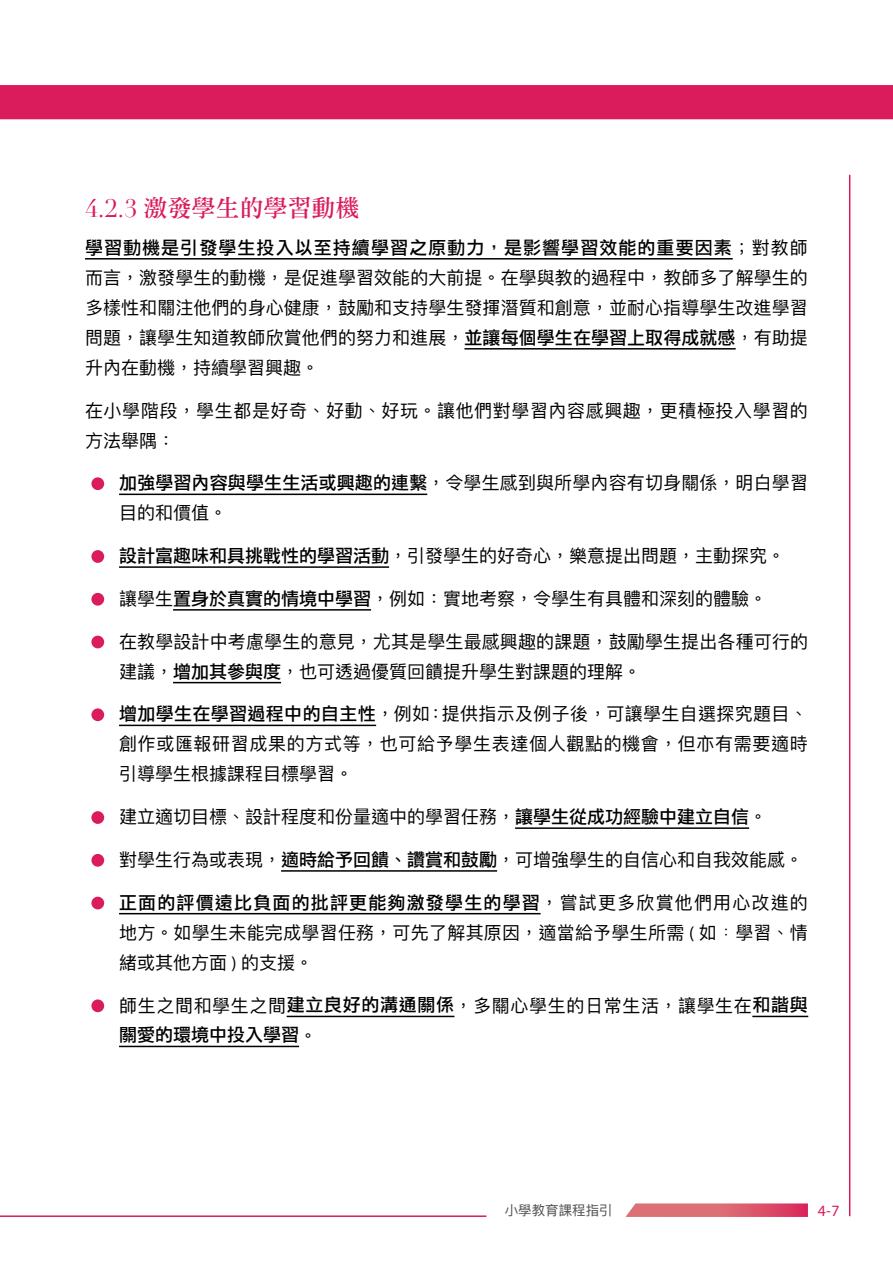
<style>
.page{position:relative;width:893px;height:1263px;background:#fff}
.page>*{position:absolute;margin:0;border:0;box-sizing:border-box;transform-origin:0 0}
.標題2{font:24px "DF Li Song W5 WIN BF";color:#da1c5c}
.內文-列點段_1{font:18px/30.3px "Ping Fang HK Regular";letter-spacing:.005em;color:#000;text-align:justify}
.內文-列點段_1-2{font:18px/29px "Ping Fang HK Regular";letter-spacing:.035em;color:#000}
.內文-列點段_1-3{font:18px/30px "Ping Fang HK Regular";letter-spacing:.03em;color:#000}
.t1{font:15.75px "Myriad Pro";color:#da1c5c}
.t2{font:13.5px "Ping Fang HK Regular";color:#4d4d4f}
.s1{font-family:"Didot";font-size:24.75px}
.s2{font-family:"DF Li Hei Md WIN BF"}
.s3{font-family:"Myriad Pro"}
</style>
<div class="page">
<hr style="left:849px;top:175px;width:1px;height:1041px;background:#da1c5c">
<hr style="left:0;top:1215px;width:486px;height:2px;background:#da1c5c">
<div style="left:0;top:85px;width:893px;height:34px;background:#da1c5c"></div>
<svg style="left:625px;top:1203px;width:183px;height:14px;background:#de6879"></svg>
<hr style="left:85px;top:258px;width:648px;height:2px;background:#000">
<hr style="left:464px;top:348px;width:272px;height:2px;background:#000">
<hr style="left:119px;top:494px;width:308px;height:1px;background:#000">
<hr style="left:119px;top:566px;width:270px;height:2px;background:#000">
<hr style="left:173px;top:609px;width:198px;height:2px;background:#000">
<hr style="left:173px;top:682px;width:108px;height:1px;background:#000">
<hr style="left:119px;top:725px;width:257px;height:1px;background:#000">
<hr style="left:515px;top:827px;width:234px;height:2px;background:#000">
<hr style="left:281px;top:870px;width:216px;height:2px;background:#000">
<hr style="left:119px;top:913px;width:422px;height:1px;background:#000">
<hr style="left:287px;top:1016px;width:167px;height:1px;background:#000">
<hr style="left:752px;top:1016px;width:56px;height:1px;background:#000">
<hr style="left:119px;top:1046px;width:180px;height:1px;background:#000">
<div style="left:91px;top:477px;width:13px;height:13px;background:#da1c5c;border-radius:50%"></div>
<div style="left:91px;top:550px;width:13px;height:13px;background:#da1c5c;border-radius:50%"></div>
<div style="left:91px;top:593px;width:13px;height:13px;background:#da1c5c;border-radius:50%"></div>
<div style="left:91px;top:636px;width:13px;height:12px;background:#da1c5c;border-radius:50%"></div>
<div style="left:91px;top:708px;width:13px;height:13px;background:#da1c5c;border-radius:50%"></div>
<div style="left:91px;top:811px;width:13px;height:13px;background:#da1c5c;border-radius:50%"></div>
<div style="left:91px;top:854px;width:13px;height:13px;background:#da1c5c;border-radius:50%"></div>
<div style="left:91px;top:897px;width:13px;height:12px;background:#da1c5c;border-radius:50%"></div>
<div style="left:91px;top:999px;width:13px;height:13px;background:#da1c5c;border-radius:50%"></div>
<p class="標題2" style="left:85px;top:196px;width:276px"><span class="s1">4.2.3</span> 激發學生的學習動機</p>
<p class="內文-列點段_1" style="left:85px;top:231px;width:724px"><span class="s2">學習動機是引發學生投入以至持續學習之原動力，是影響學習效能的重要因素</span>；對教師而言，激發學生的動機，是促進學習效能的大前提。在學與教的過程中，教師多了解學生的多樣性和關注他們的身心健康，鼓勵和支持學生發揮潛質和創意，並耐心指導學生改進學習問題，讓學生知道教師欣賞他們的努力和進展，<span class="s2">並讓每個學生在學習上取得成就感</span>，有助提升內在動機，持續學習興趣。</p>
<p class="內文-列點段_1-3" style="left:85px;top:395px;width:724px">在小學階段，學生都是好奇、好動、好玩。讓他們對學習內容感興趣，更積極投入學習的方法舉隅：</p>
<p class="內文-列點段_1" style="left:119px;top:468px;width:690px"><span class="s2">加強學習內容與學生生活或興趣的連繫</span>，令學生感到與所學內容有切身關係，明白學習目的和價值。</p>
<p class="內文-列點段_1" style="left:119px;top:541px;width:668px"><span class="s2">設計富趣味和具挑戰性的學習活動</span>，引發學生的好奇心，樂意提出問題，主動探究。</p>
<p class="內文-列點段_1" style="left:119px;top:584px;width:649px">讓學生<span class="s2">置身於真實的情境中學習</span>，例如：實地考察，令學生有具體和深刻的體驗。</p>
<p class="內文-列點段_1" style="left:119px;top:626px;width:691px">在教學設計中考慮學生的意見，尤其是學生最感興趣的課題，鼓勵學生提出各種可行的建議，<span class="s2">增加其參與度</span>，也可透過優質回饋提升學生對課題的理解。</p>
<p class="內文-列點段_1" style="left:119px;top:699px;width:690px"><span class="s2">增加學生在學習過程中的自主性</span>，例如：提供指示及例子後，可讓學生自選探究題目、創作或匯報研習成果的方式等，也可給予學生表達個人觀點的機會，但亦有需要適時引導學生根據課程目標學習。</p>
<p class="內文-列點段_1" style="left:119px;top:802px;width:649px">建立適切目標、設計程度和份量適中的學習任務，<span class="s2">讓學生從成功經驗中建立自信</span>。</p>
<p class="內文-列點段_1" style="left:119px;top:845px;width:685px">對學生行為或表現，<span class="s2">適時給予回饋、讚賞和鼓勵</span>，可增強學生的自信心和自我效能感。</p>
<p class="內文-列點段_1" style="left:119px;top:886px;width:690px"><span class="s2">正面的評價遠比負面的批評更能夠激發學生的學習</span>，嘗試更多欣賞他們用心改進的地方。如學生未能完成學習任務，可先了解其原因，適當給予學生所需 <span class="s3">(</span> 如﹕學習、情緒或其他方面 <span class="s3">)</span> 的支援。</p>
<p class="內文-列點段_1-2" style="left:119px;top:991px;width:690px">師生之間和學生之間<span class="s2">建立良好的溝通關係</span>，多關心學生的日常生活，讓學生在<span class="s2">和諧與關愛的環境中投入學習</span>。</p>
<p class="t2" style="left:505px;top:1202px;width:109px">小學教育課程指引</p>
<p class="t1" style="left:818px;top:1201px;width:23px">4-7</p>
</div>
